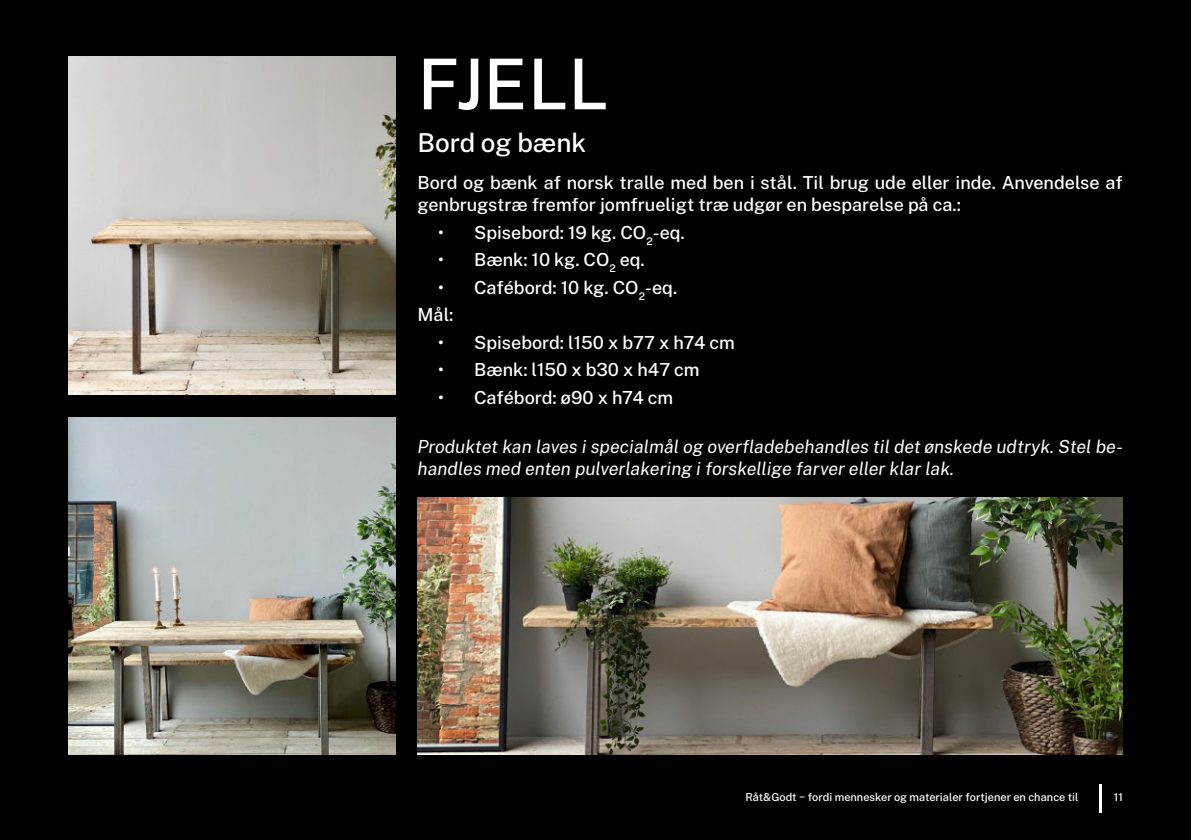
<style>
.page{position:relative;width:1191px;height:840px;background:#fff}
.page>*{position:absolute;margin:0;border:0;box-sizing:border-box;transform-origin:0 0}
.t1{font:100 70px "Public Sans";color:#fff}
.t2{font:100 26px "Public Sans";color:#fff}
.t3{font:100 18px/22px "Public Sans";color:#fff}
.t4{font:italic 100 18px/22px "Public Sans";color:#fff}
.t5{font:100 11px "Public Sans";color:#fff}
</style>
<div class="page">
<div style="left:0;top:0;width:1191px;height:839px;background:#000"></div>
<hr style="left:1099px;top:783px;width:2px;height:28px;background:#fff">
<img style="left:417px;top:497px;width:706px;height:257px">
<img style="left:68px;top:417px;width:327px;height:337px">
<img style="left:68px;top:57px;width:327px;height:337px">
<h1 class="t1" style="left:417px;top:33px;width:193px">FJELL</h1>
<h2 class="t2" style="left:417px;top:123px;width:170px">Bord og bænk</h2>
<p class="t3" style="left:417px;top:170px;width:706px">Bord og bænk af norsk tralle med ben i stål. Til brug ude eller inde. Anvendelse af genbrugstræ fremfor jomfrueligt træ udgør en besparelse på ca.:</p>
<p class="t3" style="left:438px;top:221px;width:248px">• Spisebord: 19 kg. CO<sub>2</sub>-eq.</p>
<p class="t3" style="left:438px;top:249px;width:208px">• Bænk: 10 kg. CO<sub>2</sub> eq.</p>
<p class="t3" style="left:417px;top:274px;width:261px;line-height:27px;text-indent:21px">• Cafébord: 10 kg. CO<sub>2</sub>-eq.<br>Mål:</p>
<p class="t3" style="left:438px;top:331px;width:298px">• Spisebord: l150 x b77 x h74 cm</p>
<p class="t3" style="left:438px;top:359px;width:263px">• Bænk: l150 x b30 x h47 cm</p>
<p class="t3" style="left:438px;top:387px;width:237px">• Cafébord: ø90 x h74 cm</p>
<p class="t4" style="left:417px;top:435px;width:707px">Produktet kan laves i specialmål og overfladebehandles til det ønskede udtryk. Stel be&shy;handles med enten pulverlakering i forskellige farver eller klar lak.</p>
<p class="t5" style="left:745px;top:788px;width:335px">Råt&amp;Godt − fordi mennesker og materialer fortjener en chance til</p>
<p class="t5" style="left:1113px;top:791px;width:11px">11</p>
</div>
